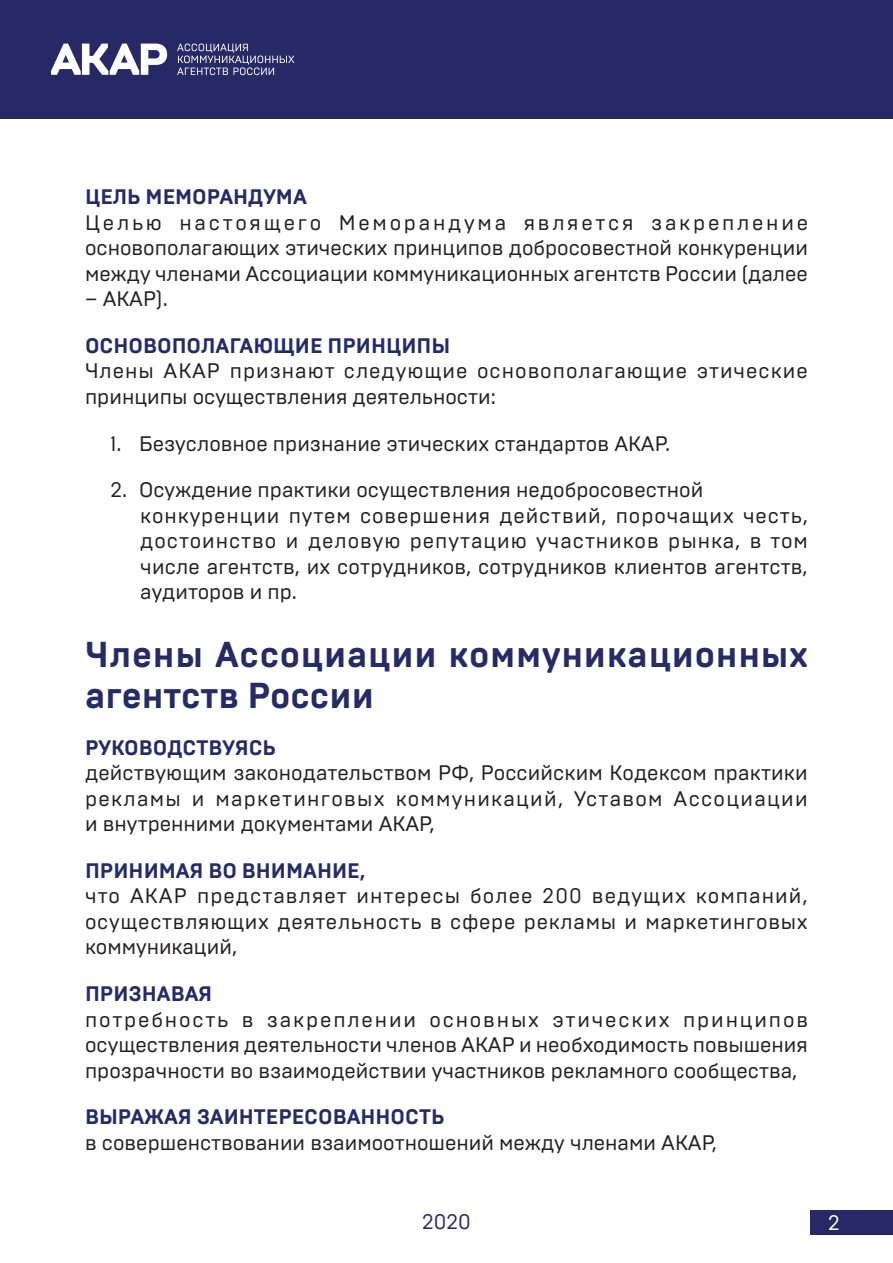
<style>
.page{position:relative;width:893px;height:1263px;background:#fff}
.page>*{position:absolute;margin:0;border:0;box-sizing:border-box;transform-origin:0 0}
.text_indent{font:700 36px/40.5px "Brutal Type";letter-spacing:.02em;color:#252c65}
.text_indent-2{font:21px/25.5px "Brutal Type";color:#231f20;text-align:justify}
.text_indent-3{font:700 21px "Brutal Type";color:#252b67}
.text_indent-4{font:21px/25.5px "Brutal Type";letter-spacing:.045em;color:#231f20}
.t1{font:21px "Brutal Type";color:#262966}
.t2{font:21px "Brutal Type";color:#fff}
</style>
<div class="page">
<div style="left:0;top:0;width:893px;height:119px;background:#262966"></div>
<div style="left:810px;top:1210px;width:83px;height:25px;background:#262966"></div>
<svg style="left:51px;top:44px;width:116px;height:31px"></svg>
<svg style="left:177px;top:44px;width:117px;height:31px"></svg>
<p class="text_indent-3" style="left:85px;top:184px;width:223px">ЦЕЛЬ МЕМОРАНДУМА</p>
<p class="text_indent-2" style="left:85px;top:209px;width:725px">Целью настоящего Меморандума является закрепление основополагающих этических принципов добросовестной конкуренции между членами Ассоциации коммуникационных агентств России (далее</p>
<p class="text_indent-2" style="left:85px;top:286px;width:84px">– АКАР).</p>
<p class="text_indent-3" style="left:85px;top:333px;width:367px">ОСНОВОПОЛАГАЮЩИЕ ПРИНЦИПЫ</p>
<p class="text_indent-4" style="left:85px;top:358px;width:724px">Члены АКАР признают следующие основополагающие этические принципы осуществления деятельности:</p>
<p class="text_indent-2" style="left:111px;top:430px;width:561px">1. Безусловное признание этических стандартов АКАР.</p>
<p class="text_indent-2" style="left:111px;top:477px;width:594px">2. Осуждение практики осуществления недобросовестной</p>
<p class="text_indent-2" style="left:140px;top:503px;width:669px">конкуренции путем совершения действий, порочащих честь, достоинство и деловую репутацию участников рынка, в том числе агентств, их сотрудников, сотрудников клиентов агентств, аудиторов и пр.</p>
<p class="text_indent" style="left:85px;top:634px;width:725px">Члены Ассоциации коммуникационных агентств России</p>
<p class="text_indent-3" style="left:85px;top:734px;width:192px">РУКОВОДСТВУЯСЬ</p>
<p class="text_indent-2" style="left:85px;top:760px;width:724px">действующим законодательством РФ, Российским Кодексом практики рекламы и маркетинговых коммуникаций, Уставом Ассоциации и внутренними документами АКАР,</p>
<p class="text_indent-3" style="left:85px;top:858px;width:282px">ПРИНИМАЯ ВО ВНИМАНИЕ,</p>
<p class="text_indent-2" style="left:85px;top:883px;width:724px">что АКАР представляет интересы более 200 ведущих компаний, осуществляющих деятельность в сфере рекламы и маркетинговых коммуникаций,</p>
<p class="text_indent-3" style="left:85px;top:981px;width:129px">ПРИЗНАВАЯ</p>
<p class="text_indent-2" style="left:85px;top:1006px;width:724px">потребность в закреплении основных этических принципов осуществления деятельности членов АКАР и необходимость повышения прозрачности во взаимодействии участников рекламного сообщества,</p>
<p class="text_indent-3" style="left:85px;top:1104px;width:361px">ВЫРАЖАЯ ЗАИНТЕРЕСОВАННОСТЬ</p>
<p class="text_indent-2" style="left:85px;top:1130px;width:633px">в совершенствовании взаимоотношений между членами АКАР,</p>
<p class="t1" style="left:422px;top:1209px;width:50px">2020</p>
<p class="t2" style="left:828px;top:1210px;width:13px">2</p>
</div>
